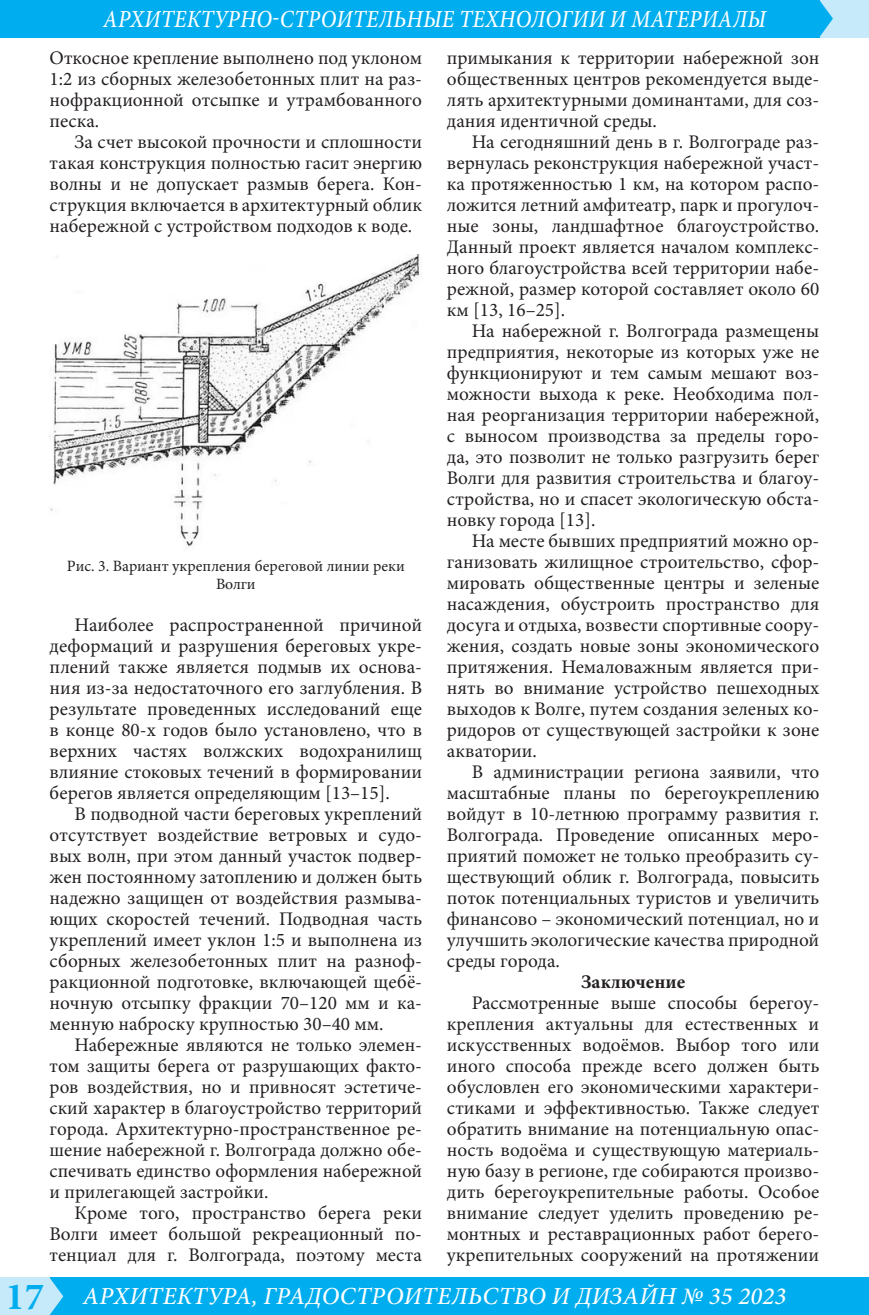
<style>
.page{position:relative;width:869px;height:1315px;background:#fff}
.page>*{position:absolute;margin:0;border:0;box-sizing:border-box;transform-origin:0 0}
.t1{font:italic 500 24.5px "Minion Pro";letter-spacing:.01em;color:#fff}
.t2{font:italic 500 24.5px "Minion Pro";letter-spacing:.01em;color:#fff;scale:.89 1}
.t3{font:19.25px/21px "Minion Pro";color:#231f20;text-align:justify}
.Жирный_по_центру{font:700 19.25px "Minion Pro";color:#231f20}
.t4{font:15.75px/17.5px "Minion Pro";color:#231f20;text-align:center}
.s1{font-weight:700;font-style:normal;font-size:38.5px;color:#00aeef}
</style>
<div class="page">
<div style="left:46px;top:1277px;width:822px;height:38px;background:#00aeef"></div>
<div style="left:819px;top:0;width:49px;height:37px;background:#c6eafa"></div>
<div style="left:0;top:1277px;width:50px;height:38px;background:#c6eafa"></div>
<div style="left:0;top:0;width:819px;height:37px;background:#00aeef"></div>
<svg style="left:50px;top:1278px;width:13px;height:37px"></svg>
<svg style="left:819px;top:0;width:13px;height:37px"></svg>
<img style="left:50px;top:255px;width:371px;height:292px">
<p class="t2" style="left:103px;top:2px;width:746px">АРХИТЕКТУРНО-СТРОИТЕЛЬНЫЕ ТЕХНОЛОГИИ И МАТЕРИАЛЫ</p>
<p class="t3" style="left:50px;top:47px;width:374px">Откосное крепление выполнено под уклоном 1:2 из сборных железобетонных плит на раз&shy;нофракционной отсыпке и утрамбованного песка.</p>
<p class="t3" style="left:50px;top:131px;width:374px;text-indent:25px">За счет высокой прочности и сплошности такая конструкция полностью гасит энергию волны и не допускает размыв берега. Кон&shy;струкция включается в архитектурный облик набережной с устройством подходов к воде.</p>
<p class="t4" style="left:67px;top:557px;width:339px">Рис. 3. Вариант укрепления береговой линии реки<br>Волги</p>
<p class="t3" style="left:50px;top:614px;width:374px;text-indent:25px">Наиболее распространенной причиной деформаций и разрушения береговых укре&shy;плений также является подмыв их основа&shy;ния из-за недостаточного его заглубления. В результате проведенных исследований еще в конце 80-х годов было установлено, что в верхних частях волжских водохранилищ влияние стоковых течений в формировании берегов является определяющим [13–15].</p>
<p class="t3" style="left:50px;top:803px;width:374px;text-indent:25px">В подводной части береговых укреплений отсутствует воздействие ветровых и судо&shy;вых волн, при этом данный участок подвер&shy;жен постоянному затоплению и должен быть надежно защищен от воздействия размыва&shy;ющих скоростей течений. Подводная часть укреплений имеет уклон 1:5 и выполнена из сборных железобетонных плит на разноф&shy;ракционной подготовке, включающей щебё&shy;ночную отсыпку фракции 70–120 мм и ка&shy;менную наброску крупностью 30–40 мм.</p>
<p class="t3" style="left:50px;top:1034px;width:374px;text-indent:25px">Набережные являются не только элемен&shy;том защиты берега от разрушающих факто&shy;ров воздействия, но и привносят эстетиче&shy;ский характер в благоустройство территорий города. Архитектурно-пространственное ре&shy;шение набережной г. Волгограда должно обе&shy;спечивать единство оформления набережной и прилегающей застройки.</p>
<p class="t3" style="left:50px;top:1202px;width:374px;text-indent:25px">Кроме того, пространство берега реки Волги имеет большой рекреационный по&shy;тенциал для г. Волгограда, поэтому места</p>
<p class="t3" style="left:446px;top:47px;width:374px">примыкания к территории набережной зон общественных центров рекомендуется выде&shy;лять архитектурными доминантами, для соз&shy;дания идентичной среды.</p>
<p class="t3" style="left:446px;top:131px;width:374px;text-indent:25px">На сегодняшний день в г. Волгограде раз&shy;вернулась реконструкция набережной участ&shy;ка протяженностью 1 км, на котором распо&shy;ложится летний амфитеатр, парк и прогулоч&shy;ные зоны, ландшафтное благоустройство.<br>Данный проект является началом комплекс&shy;ного благоустройства всей территории набе&shy;режной, размер которой составляет около 60 км [13, 16–25].</p>
<p class="t3" style="left:446px;top:320px;width:374px;text-indent:25px">На набережной г. Волгограда размещены предприятия, некоторые из которых уже не функционируют и тем самым мешают воз&shy;можности выхода к реке. Необходима пол&shy;ная реорганизация территории набережной, с выносом производства за пределы горо&shy;да, это позволит не только разгрузить берег Волги для развития строительства и благоу&shy;стройства, но и спасет экологическую обста&shy;новку города [13].</p>
<p class="t3" style="left:446px;top:530px;width:374px;text-indent:25px">На месте бывших предприятий можно ор&shy;ганизовать жилищное строительство, сфор&shy;мировать общественные центры и зеленые насаждения, обустроить пространство для досуга и отдыха, возвести спортивные соору&shy;жения, создать новые зоны экономического притяжения. Немаловажным является при&shy;нять во внимание устройство пешеходных выходов к Волге, путем создания зеленых ко&shy;ридоров от существующей застройки к зоне акватории.</p>
<p class="t3" style="left:446px;top:761px;width:374px;text-indent:25px">В администрации региона заявили, что масштабные планы по берегоукреплению войдут в 10-летнюю программу развития г.<br>Волгограда. Проведение описанных меро&shy;приятий поможет не только преобразить су&shy;ществующий облик г. Волгограда, повысить поток потенциальных туристов и увеличить финансово – экономический потенциал, но и улучшить экологические качества природной среды города.</p>
<p class="Жирный_по_центру" style="left:580px;top:968px;width:106px">Заключение</p>
<p class="t3" style="left:446px;top:992px;width:374px;text-indent:25px">Рассмотренные выше способы берегоу&shy;крепления актуальны для естественных и искусственных водоёмов. Выбор того или иного способа прежде всего должен быть обусловлен его экономическими характери&shy;стиками и эффективностью. Также следует обратить внимание на потенциальную опас&shy;ность водоёма и существующую материаль&shy;ную базу в регионе, где собираются произво&shy;дить берегоукрепительные работы. Особое внимание следует уделить проведению ре&shy;монтных и реставрационных работ берего&shy;укрепительных сооружений на протяжении</p>
<p class="t1" style="left:6px;top:1279px;width:781px"><span class="s1">17</span> АРХИТЕКТУРА, ГРАДОСТРОИТЕЛЬСТВО И ДИЗАЙН № 35 2023</p>
</div>
